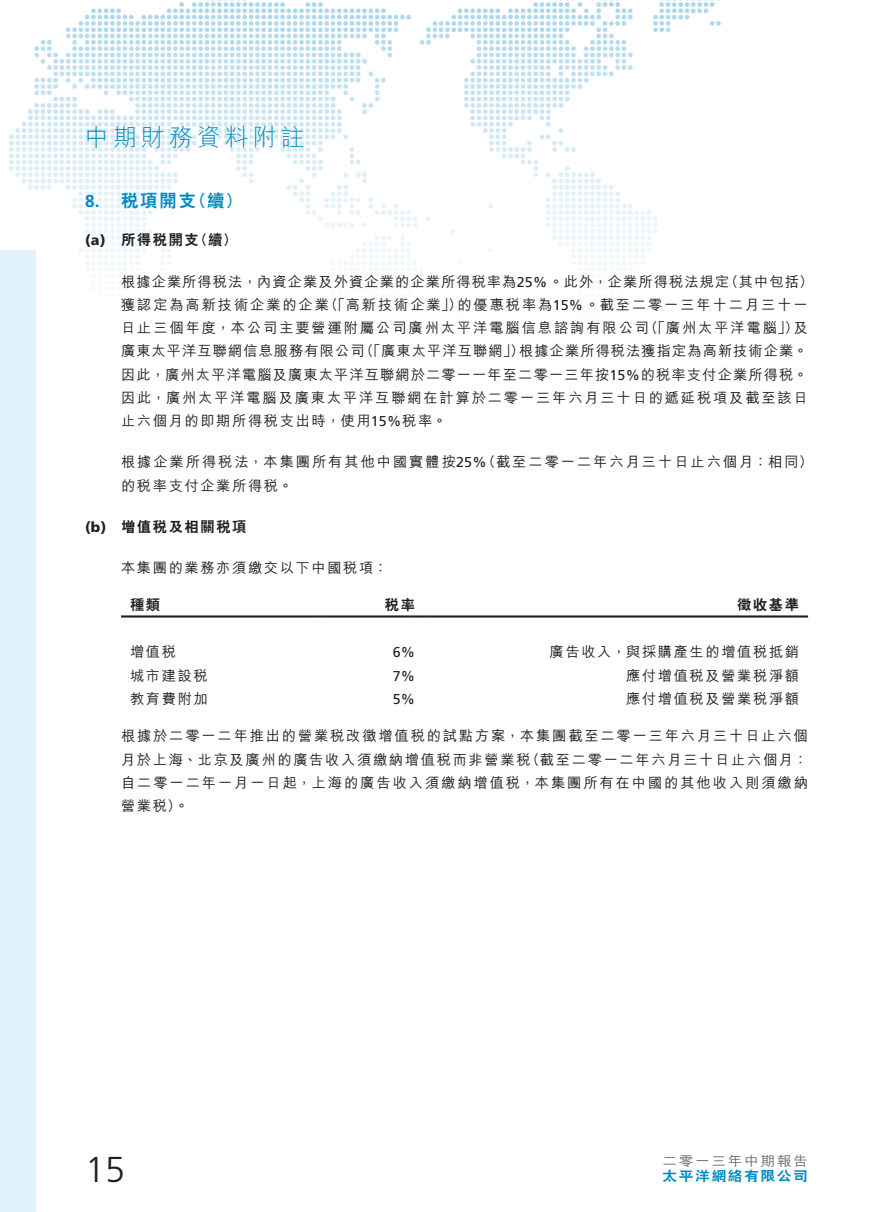
<style>
.page{position:relative;width:893px;height:1212px;background:#fff}
.page>*{position:absolute;margin:0;border:0;box-sizing:border-box;transform-origin:0 0}
.t1{font:300 36px "Frutiger LT Std";color:#231f20}
.t2{font:300 24px "M Hei HK";letter-spacing:.165em;color:#008bc0}
._03_H1{font:800 17.25px "C Hei 2 HK";color:#008bc0}
._03_H1-2{font:700 17.25px "Frutiger LT Std";color:#008bc0}
._12___P2{font:500 14.25px/23.2px "M Hei HK";letter-spacing:.13em;color:#231f20}
._12___P2-2{font:500 14.25px/23.2px "M Hei HK";letter-spacing:.075em;color:#231f20}
._01_Body_Text{font:500 14.25px "M Hei HK";letter-spacing:.115em;color:#231f20}
._04___H2{font:800 14.25px "C Hei 2 HK";letter-spacing:.115em;color:#231f20}
._15_Table_Stub{font:500 14.25px "M Hei HK";letter-spacing:.115em;color:#231f20}
._04___H2-2{font:900 14.25px "Frutiger LT Std";color:#231f20}
._01_Body_Text-2{font:800 14.25px "C Hei 2 HK";letter-spacing:.115em;color:#231f20}
._01_Body_Text-3{font:14.25px "Frutiger LT Std";color:#231f20}
._15_Table_Stub-2{font:800 14.25px "C Hei 2 HK";color:#231f20}
.t3{font:500 13.5px "M Hei HK";letter-spacing:.1em;color:#6c6d70;scale:1.1 1}
.t4{font:800 13.5px "C Hei 2 HK";letter-spacing:.1em;color:#008bc0;scale:1.1 1}
.s1{font-family:"Frutiger LT Std";font-weight:400}
</style>
<div class="page">
<img style="left:9px;top:0;width:800px;height:618px">
<div style="left:0;top:250px;width:36px;height:962px;background:#e1f4fc"></div>
<svg style="left:121px;top:593px;width:687px;height:25px"></svg>
<hr style="left:121px;top:615px;width:195px;height:2px;background:#231f20">
<svg style="left:316px;top:615px;width:9px;height:2px"></svg>
<hr style="left:325px;top:615px;width:90px;height:2px;background:#231f20">
<svg style="left:415px;top:615px;width:9px;height:2px"></svg>
<hr style="left:424px;top:615px;width:375px;height:2px;background:#231f20">
<svg style="left:799px;top:615px;width:9px;height:2px"></svg>
<h2 class="t2" style="left:85px;top:120px;width:221px">中期財務資料附註</h2>
<p class="_03_H1-2" style="left:85px;top:191px;width:16px">8.</p>
<p class="_04___H2-2" style="left:85px;top:232px;width:22px">a( )</p>
<p class="_04___H2-2" style="left:85px;top:518px;width:23px">b( )</p>
<p class="_03_H1" style="left:121px;top:189px;width:76px">稅項開支</p>
<p class="_03_H1" style="left:190px;top:189px;width:54px">（續(</p>
<p class="_04___H2" style="left:121px;top:231px;width:79px">所得稅開支</p>
<p class="_04___H2" style="left:194px;top:231px;width:45px">（續(</p>
<p class="_12___P2-2" style="left:457px;top:269px;width:352px;text-indent:-336px">根據企業所得稅法，內資企業及外資企業的企業所得稅率為<span class="s1">25%</span>。此外，企業所得稅法規定<br>的優惠稅率為<span class="s1">15%</span>。截至二零一三年十二月三十一</p>
<p class="_12___P2" style="left:724px;top:269px;width:91px">（其中包括(</p>
<p class="_12___P2" style="left:121px;top:292px;width:209px">獲認定為高新技術企業的企業</p>
<p class="_12___P2" style="left:324px;top:292px;width:140px">（「高新技術企業」）</p>
<p class="_12___P2" style="left:519px;top:315px;width:290px;text-indent:-398px">日止三個年度，本公司主要營運附屬公司廣州太平洋電腦信息諮詢有限公司<br>根據企業所得稅法獲指定為高新技術企業。</p>
<p class="_12___P2" style="left:644px;top:315px;width:156px">（「廣州太平洋電腦」）</p>
<p class="_12___P2" style="left:794px;top:315px;width:16px">及</p>
<p class="_12___P2" style="left:121px;top:338px;width:688px">廣東太平洋互聯網信息服務有限公司<br>因此，廣州太平洋電腦及廣東太平洋互聯網於二零一一年至二零一三年按<span class="s1">15%</span>的稅率支付企業所得稅。因此，廣州太平洋電腦及廣東太平洋互聯網在計算於二零一三年六月三十日的遞延稅項及截至該日止六個月的即期所得稅支出時，使用<span class="s1">15%</span>稅率。</p>
<p class="_12___P2" style="left:481px;top:449px;width:333px">（截至二零一二年六月三十日止六個月：相同(</p>
<p class="_12___P2-2" style="left:359px;top:338px;width:166px">（「廣東太平洋互聯網」）</p>
<p class="_12___P2" style="left:121px;top:449px;width:367px">根據企業所得稅法，本集團所有其他中國實體按<span class="s1">25%</span>的稅率支付企業所得稅。</p>
<p class="_04___H2" style="left:121px;top:517px;width:127px">增值稅及相關稅項</p>
<p class="_12___P2" style="left:121px;top:555px;width:268px">本集團的業務亦須繳交以下中國稅項：</p>
<p class="_15_Table_Stub-2" style="left:130px;top:595px;width:32px">種類</p>
<p class="_01_Body_Text-2" style="left:385px;top:595px;width:32px">稅率</p>
<p class="_01_Body_Text-2" style="left:737px;top:595px;width:63px">徵收基準</p>
<p class="_15_Table_Stub" style="left:130px;top:642px;width:47px">增值稅</p>
<p class="_01_Body_Text-3" style="left:393px;top:644px;width:24px">6%</p>
<p class="_01_Body_Text" style="left:550px;top:642px;width:251px">廣告收入，與採購產生的增值稅抵銷</p>
<p class="_15_Table_Stub" style="left:130px;top:665px;width:79px">城市建設稅</p>
<p class="_01_Body_Text-3" style="left:393px;top:667px;width:24px">7%</p>
<p class="_01_Body_Text" style="left:626px;top:665px;width:174px">應付增值稅及營業稅淨額</p>
<p class="_01_Body_Text" style="left:626px;top:689px;width:174px">應付增值稅及營業稅淨額</p>
<p class="_15_Table_Stub" style="left:130px;top:689px;width:79px">教育費附加</p>
<p class="_12___P2" style="left:121px;top:723px;width:688px;text-align:right">根據於二零一二年推出的營業稅改徵增值稅的試點方案，本集團截至二零一三年六月三十日止六個（截至二零一二年六月三十日止六個月：</p>
<p class="_01_Body_Text-3" style="left:393px;top:691px;width:24px">5%</p>
<p class="_12___P2" style="left:121px;top:747px;width:688px">月於上海、北京及廣州的廣告收入須繳納增值稅而非營業稅<br>自二零一二年一月一日起，上海的廣告收入須繳納增值稅，本集團所有在中國的其他收入則須繳納營業稅。(</p>
<h1 class="t1" style="left:85px;top:1149px;width:42px">15</h1>
<p class="t3" style="left:662px;top:1151px;width:134px">二零一三年中期報告</p>
<p class="t4" style="left:662px;top:1166px;width:134px">太平洋網絡有限公司</p>
</div>
